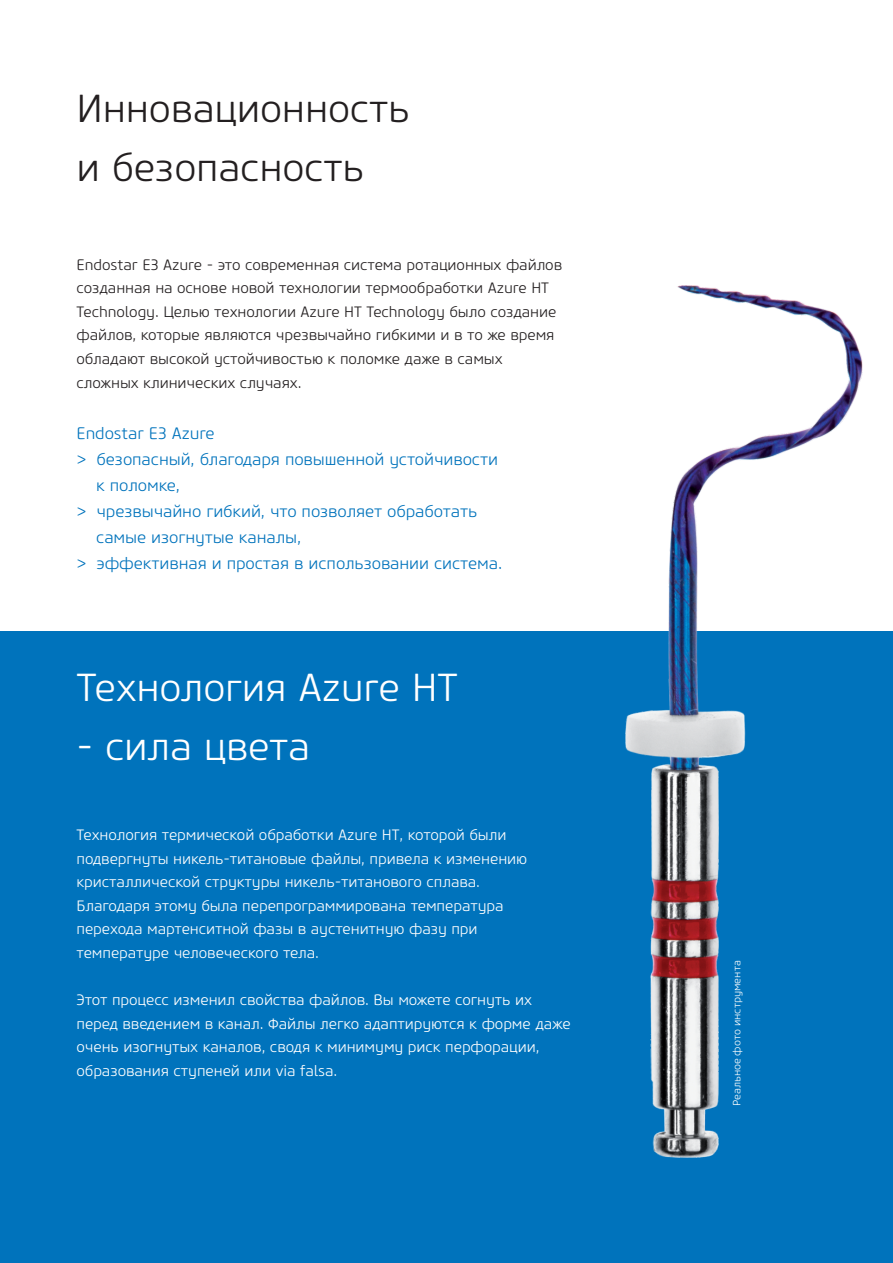
<style>
.page{position:relative;width:893px;height:1263px;background:#fff}
.page>*{position:absolute;margin:0;border:0;box-sizing:border-box;transform-origin:0 0}
.t1{font:300 39px/58.9px "Core Sans M35";letter-spacing:-.005em;color:#231f20}
.t2{font:300 39px "Core Sans M35";letter-spacing:-.005em;color:#fff}
.t3{font:300 16.5px "Core Sans M35";letter-spacing:-.005em;color:#0073bc}
.t4{font:300 15px/23.5px "Core Sans M35";letter-spacing:-.005em;color:#fff}
.t5{font:300 15px/23.5px "Core Sans M35";letter-spacing:-.005em;color:#231f20}
.t6{font:300 10.5px "Core Sans M35";color:#fff}
</style>
<div class="page">
<div style="left:0;top:631px;width:893px;height:632px;background:#0073bc"></div>
<img style="left:626px;top:286px;width:236px;height:872px">
<h1 class="t1" style="left:77px;top:82px;width:335px">Инновационность и безопасность</h1>
<p class="t5" style="left:76px;top:254px;width:487px">Endostar E3 Azure - это современная система ротационных файлов созданная на основе новой технологии термообработки Azure HT Technology. Целью технологии Azure HT Technology было создание файлов, которые являются чрезвычайно гибкими и в то же время обладают высокой устойчивостью к поломке даже в самых сложных клинических случаях.</p>
<p class="t3" style="left:76px;top:427px;width:140px">Endostar E3 Azure</p>
<p class="t3" style="left:76px;top:453px;width:423px">&gt; безопасный, благодаря повышенной устойчивости</p>
<p class="t3" style="left:96px;top:479px;width:85px">к поломке,</p>
<p class="t3" style="left:76px;top:505px;width:402px">&gt; чрезвычайно гибкий, что позволяет обработать</p>
<p class="t3" style="left:96px;top:531px;width:207px">самые изогнутые каналы,</p>
<p class="t3" style="left:76px;top:557px;width:427px">&gt; эффективная и простая в использовании система.</p>
<h1 class="t2" style="left:77px;top:672px;width:383px">Технология Azure HT</h1>
<h1 class="t2" style="left:77px;top:731px;width:235px">- сила цвета</h1>
<p class="t4" style="left:76px;top:824px;width:452px">Технология термической обработки Azure HT, которой были подвергнуты никель-титановые файлы, привела к изменению кристаллической структуры никель-титанового сплава.<br>Благодаря этому была перепрограммирована температура перехода мартенситной фазы в аустенитную фазу при температуре человеческого тела.</p>
<p class="t4" style="left:76px;top:989px;width:496px">Этот процесс изменил свойства файлов. Вы можете согнуть их перед введением в канал. Файлы легко адаптируются к форме даже очень изогнутых каналов, сводя к минимуму риск перфорации, образования ступеней или via falsa.</p>
<p class="t6" style="left:733px;top:1106px;width:147px;rotate:-90deg">Реальное фото инструмента</p>
</div>
